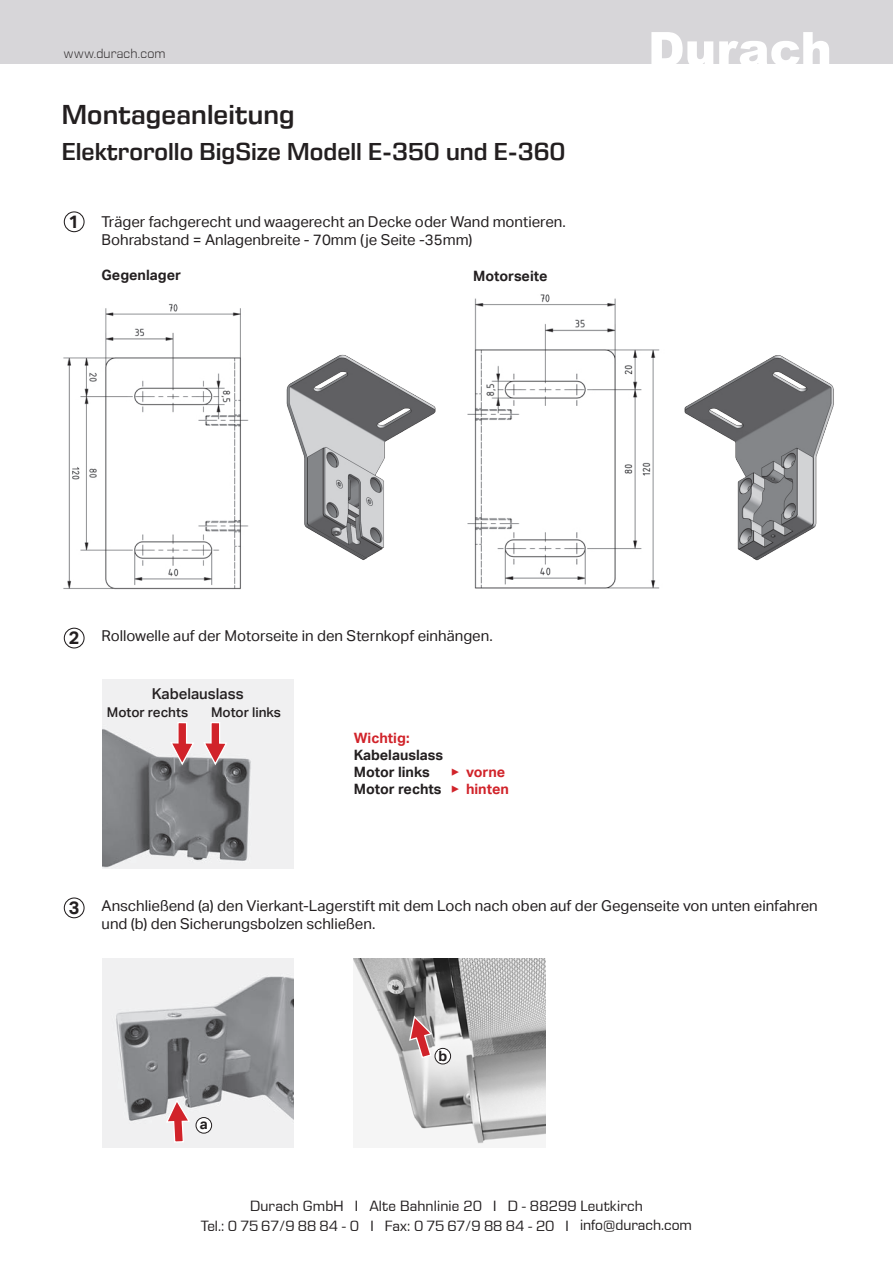
<style>
.page{position:relative;width:893px;height:1263px;background:#fff}
.page>*{position:absolute;margin:0;border:0;box-sizing:border-box;transform-origin:0 0}
.t1{font:600 27.75px "Eurostile Next W1 G";letter-spacing:.005em;color:#231f20}
.t2{font:600 24.75px "Eurostile Next W1 G";color:#231f20}
.t3{font:700 18px "Aktiv Grotesk";color:#231f20}
.t4{font:15px/18px "Aktiv Grotesk";color:#231f20}
.t5{font:15px/19.8px "Eurostile Next W1 G";letter-spacing:.01em;color:#231f20;text-align:center}
.t6{font:500 15px "Aktiv Grotesk";color:#231f20}
.t7{font:700 14.25px/17.1px "Aktiv Grotesk";color:#231f20}
.t8{font:700 14.25px/17.1px "Aktiv Grotesk";color:#d1232a;text-align:right}
.t9{font:500 13.5px "Aktiv Grotesk";color:#231f20}
.t10{font:300 13.5px "Eurostile Next W1 G";letter-spacing:.015em;color:#231f20}
.s1{font-weight:700;font-size:18px}
.s2{color:#231f20}
</style>
<div class="page">
<div style="left:64px;top:211px;width:21px;height:21px;border:1px solid #231f20;border-radius:50%"></div>
<div style="left:0;top:0;width:893px;height:64px;background:#d7d6d9"></div>
<svg style="left:651px;top:32px;width:178px;height:32px"></svg>
<img style="left:467px;top:294px;width:193px;height:295px">
<img style="left:63px;top:304px;width:186px;height:286px">
<div style="left:64px;top:897px;width:21px;height:21px;border:1px solid #231f20;border-radius:50%"></div>
<img style="left:286px;top:354px;width:150px;height:206px">
<img style="left:684px;top:355px;width:150px;height:206px">
<div style="left:64px;top:628px;width:21px;height:20px;border:1px solid #231f20;border-radius:50%"></div>
<img style="left:354px;top:958px;width:191px;height:186px">
<svg style="left:401px;top:1010px;width:39px;height:51px;background:#b69798"></svg>
<svg style="left:435px;top:1048px;width:16px;height:16px"></svg>
<div style="left:435px;top:1048px;width:16px;height:16px;border:1px solid #231f20;border-radius:50%"></div>
<div style="left:438px;top:1051px;width:9px;height:10px;background:#fff"></div>
<img style="left:102px;top:958px;width:191px;height:189px">
<svg style="left:163px;top:1097px;width:29px;height:47px"></svg>
<div style="left:196px;top:1117px;width:16px;height:16px;background:#fff;border-radius:50%"></div>
<div style="left:196px;top:1117px;width:16px;height:16px;border:1px solid #231f20;border-radius:50%"></div>
<img style="left:102px;top:680px;width:191px;height:188px">
<svg style="left:169px;top:721px;width:26px;height:46px"></svg>
<svg style="left:202px;top:721px;width:27px;height:46px"></svg>
<p class="t10" style="left:64px;top:46px;width:103px">www.durach.com</p>
<h1 class="t1" style="left:62px;top:97px;width:234px">Montageanleitung</h1>
<h2 class="t2" style="left:62px;top:136px;width:505px">Elektrorollo BigSize Modell E-350 und E-360</h2>
<p class="t3" style="left:68px;top:211px;width:12px">1</p>
<p class="t4" style="left:102px;top:213px;width:466px">Träger fachgerecht und waagerecht an Decke oder Wand montieren.<br>Bohrabstand = Anlagenbreite - 70mm (je Seite -35mm)</p>
<p class="t7" style="left:102px;top:267px;width:81px">Gegenlager</p>
<p class="t7" style="left:473px;top:267px;width:76px">Motorseite</p>
<p class="t4" style="left:69px;top:627px;width:425px"><span class="s1">2</span> Rollowelle auf der Motorseite in den Sternkopf einhängen.</p>
<p class="t6" style="left:152px;top:685px;width:93px">Kabelauslass</p>
<p class="t9" style="left:107px;top:705px;width:83px">Motor rechts</p>
<p class="t9" style="left:211px;top:705px;width:71px">Motor links</p>
<p class="t8" style="left:354px;top:729px;width:57px">Wichtig:</p>
<p class="t7" style="left:354px;top:747px;width:91px">Kabelauslass<br>Motor links</p>
<p class="t8" style="left:354px;top:764px;width:157px">▶ vorne<br><span class="s2">Motor rechts</span> ▶ hinten</p>
<p class="t3" style="left:69px;top:897px;width:12px">3</p>
<p class="t4" style="left:102px;top:897px;width:718px">Anschließend (a) den Vierkant-Lagerstift mit dem Loch nach oben auf der Gegenseite von unten einfahren und (b) den Sicherungsbolzen schließen.</p>
<p class="t7" style="left:200px;top:1116px;width:9px">a</p>
<p class="t7" style="left:438px;top:1047px;width:10px">b</p>
<p class="t5" style="left:201px;top:1195px;width:493px">Durach GmbH I Alte Bahnlinie 20 I D - 88299 Leutkirch<br>Tel.: 0 75 67/9 88 84 - 0 I Fax: 0 75 67/9 88 84 - 20 I info@durach.com</p>
</div>
